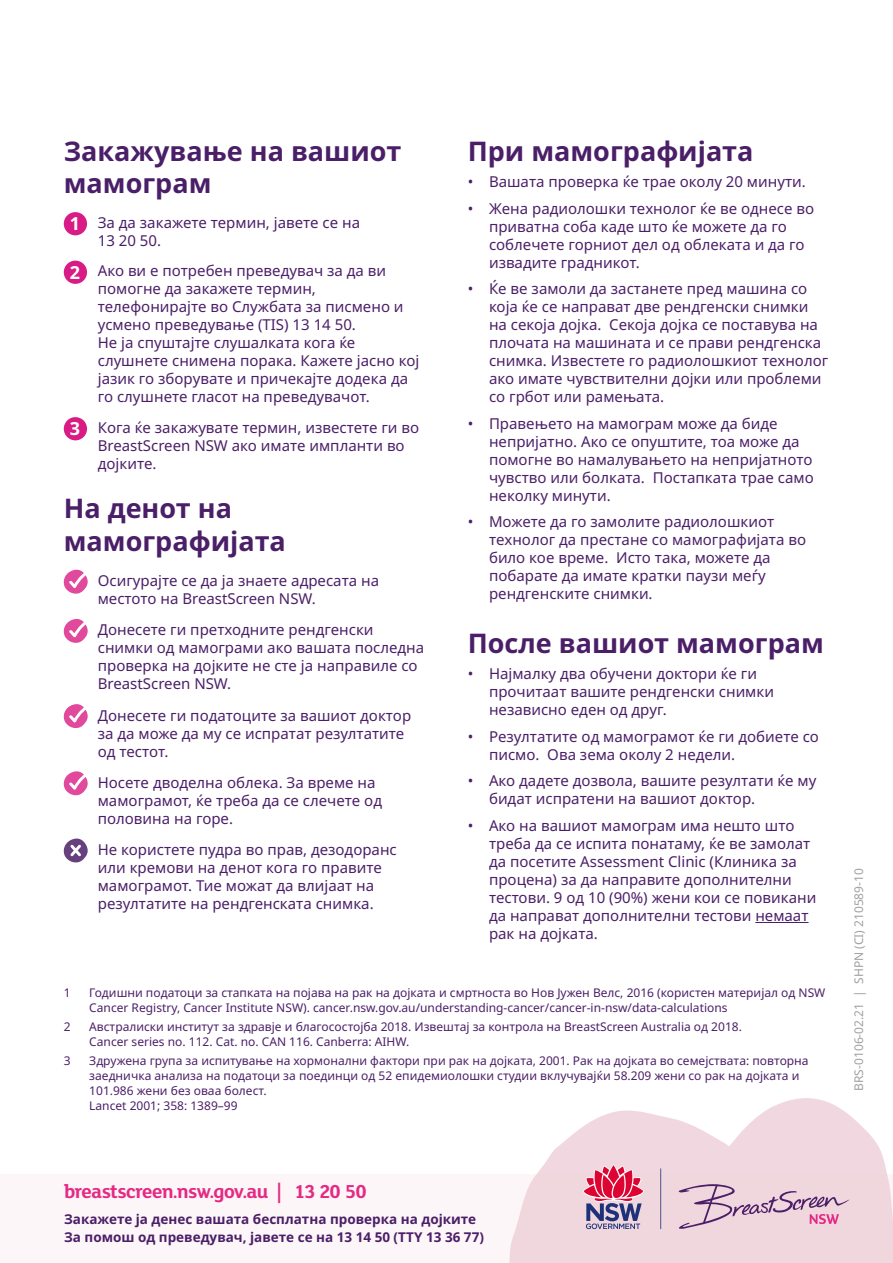
<style>
.page{position:relative;width:893px;height:1263px;background:#fff}
.page>*{position:absolute;margin:0;border:0;box-sizing:border-box;transform-origin:0 0}
.Head{font:700 27px/32.4px "Noto Sans";color:#4b1f68}
.t1{font:700 20.4px "FS Lola";letter-spacing:-.03em;color:#e62984}
.t2{font:700 18px "Noto Sans";color:#fff}
.Ticks{font:15px/18px "Noto Sans";color:#4b1f68}
.Text{font:700 13.5px "Noto Sans";color:#4b1f68}
.Endnote{font:12px/15px "Noto Sans";color:#4b1f68}
.t3{font:12px "Noto Sans";color:#a0a0a0}
</style>
<div class="page">
<div style="left:0;top:1174px;width:893px;height:89px;background:#fcf6f8"></div>
<svg style="left:509px;top:1098px;width:384px;height:165px;fill:#f1d7df"></svg>
<svg style="left:679px;top:1184px;width:170px;height:45px;background:#dbbbcc"></svg>
<hr style="left:660px;top:1168px;width:1px;height:61px;background:#1d3278">
<svg style="left:583px;top:1164px;width:61px;height:65px;background:#c6809d"></svg>
<div style="left:64px;top:212px;width:23px;height:23px;background:#d91c85;border-radius:50%"></div>
<div style="left:64px;top:261px;width:23px;height:23px;background:#d91c85;border-radius:50%"></div>
<div style="left:64px;top:417px;width:23px;height:23px;background:#d91c85;border-radius:50%"></div>
<svg style="left:63px;top:569px;width:25px;height:25px"></svg>
<svg style="left:63px;top:618px;width:25px;height:25px"></svg>
<svg style="left:63px;top:704px;width:25px;height:25px"></svg>
<svg style="left:63px;top:771px;width:25px;height:25px"></svg>
<svg style="left:63px;top:838px;width:25px;height:25px"></svg>
<hr style="left:755px;top:922px;width:53px;height:1px;background:#4b1f68">
<p class="Head" style="left:64px;top:135px;width:339px">Закажување на вашиот мамограм</p>
<p class="t2" style="left:70px;top:211px;width:12px">1</p>
<p class="Ticks" style="left:98px;top:214px;width:264px">За да закажете термин, jавете се на<br>13 20 50.</p>
<p class="t2" style="left:70px;top:259px;width:12px">2</p>
<p class="Ticks" style="left:98px;top:262px;width:323px">Ако ви е потребен преведувач за да ви помогне да закажете термин, телефонираjте во Службата за писмено и усмено преведување (TIS) 13 14 50.<br>Не jа спуштаjте слушалката кога ќе слушнете снимена порака. Кажете jасно коj jазик го зборувате и причекаjте додека да го слушнете гласот на преведувачот.</p>
<p class="t2" style="left:70px;top:416px;width:12px">3</p>
<p class="Ticks" style="left:98px;top:419px;width:323px">Кога ќе закажувате термин, известете ги во<br>BreastScreen NSW ако имате импланти во доjките.</p>
<p class="Head" style="left:64px;top:493px;width:224px">На денот на мамографиjата</p>
<p class="Ticks" style="left:98px;top:572px;width:283px">Осигураjте се да jа знаете адресата на местото на BreastScreen NSW.</p>
<p class="Ticks" style="left:98px;top:621px;width:328px">Донесете ги претходните рендгенски снимки од мамограми ако вашата последна проверка на доjките не сте jа направиле со BreastScreen NSW.</p>
<p class="Ticks" style="left:98px;top:706px;width:315px">Донесете ги податоците за вашиот доктор за да може да му се испратат резултатите од тестот.</p>
<p class="Ticks" style="left:98px;top:774px;width:286px">Носете дводелна облека. За време на мамограмот, ќе треба да се слечете од половина на горе.</p>
<p class="Ticks" style="left:98px;top:841px;width:300px">Не користете пудра во прав, дезодоранс или кремови на денот кога го правите мамограмот. Тие можат да влиjаат на резултатите на рендгенската снимка.</p>
<p class="Head" style="left:468px;top:135px;width:287px">При мамографиjата</p>
<p class="Ticks" style="left:468px;top:173px;width:340px">• Вашата проверка ќе трае околу 20 минути.</p>
<p class="Ticks" style="left:489px;top:200px;width:327px;text-indent:-21px">• Жена радиолошки технолог ќе ве однесе во приватна соба каде што ќе можете да го соблечете горниот дел од облеката и да го извадите градникот.</p>
<p class="Ticks" style="left:489px;top:280px;width:341px;text-indent:-21px">• Ќе ве замоли да застанете пред машина со коjа ќе се направат две рендгенски снимки на секоjа доjка. Секоjа доjка се поставува на плочата на машината и се прави рендгенска снимка. Известете го радиолошкиот технолог ако имате чувствителни доjки или проблеми со грбот или рамењата.</p>
<p class="Ticks" style="left:489px;top:415px;width:326px;text-indent:-21px">• Правењето на мамограм може да биде неприjатно. Ако се опуштите, тоа може да помогне во намалувањето на неприjатното чувство или болката. Постапката трае само неколку минути.</p>
<p class="Ticks" style="left:489px;top:513px;width:319px;text-indent:-21px">• Можете да го замолите радиолошкиот технолог да престане со мамографиjата во било кое време. Исто така, можете да побарате да имате кратки паузи меѓу рендгенските снимки.</p>
<p class="Head" style="left:468px;top:627px;width:358px">После вашиот мамограм</p>
<p class="Ticks" style="left:489px;top:665px;width:287px;text-indent:-21px">• Наjмалку два обучени доктори ќе ги прочитаат вашите рендгенски снимки независно еден од друг.</p>
<p class="Ticks" style="left:489px;top:728px;width:331px;text-indent:-21px">• Резултатите од мамограмот ќе ги добиете со писмо. Ова зема околу 2 недели.</p>
<p class="Ticks" style="left:489px;top:772px;width:329px;text-indent:-21px">• Ако дадете дозвола, вашите резултати ќе му бидат испратени на вашиот доктор.</p>
<p class="Ticks" style="left:489px;top:817px;width:329px;text-indent:-21px">• Ако на вашиот мамограм има нешто што треба да се испита понатаму, ќе ве замолат да посетите Assessment Clinic (Клиника за процена) за да направите дополнителни тестови. 9 од 10 (90%) жени кои се повикани да направат дополнителни тестови немаат рак на доjката.</p>
<p class="Endnote" style="left:64px;top:985px;width:8px">1</p>
<p class="Endnote" style="left:89px;top:985px;width:738px">Годишни податоци за стапката на поjава на рак на доjката и смртноста во Нов Jужен Велс, 2016 (користен материjал од NSW<br>Cancer Registry, Cancer Institute NSW). cancer.nsw.gov.au/understanding-cancer/cancer-in-nsw/data-calculations</p>
<p class="Endnote" style="left:64px;top:1019px;width:8px">2</p>
<p class="Endnote" style="left:89px;top:1019px;width:654px">Австралиски институт за здравjе и благосостоjба 2018. Извештаj за контрола на BreastScreen Australia од 2018.<br>Cancer series no. 112. Cat. no. CAN 116. Canberra: AIHW.</p>
<p class="Endnote" style="left:64px;top:1054px;width:8px">3</p>
<p class="Endnote" style="left:89px;top:1054px;width:721px">Здружена група за испитување на хормонални фактори при рак на доjката, 2001. Рак на доjката во семеjствата: повторна заедничка анализа на податоци за поединци од 52 епидемиолошки студии вклучуваjќи 58.209 жени со рак на доjката и 101.986 жени без оваа болест.<br>Lancet 2001; 358: 1389–99</p>
<p class="t3" style="left:850px;top:1091px;width:224px;rotate:-90deg">BRS-0106-02.21 | SHPN (CI) 210589-10</p>
<h2 class="t1" style="left:64px;top:1177px;width:304px">breastscreen.nsw.gov.au | 13 20 50</h2>
<p class="Text" style="left:64px;top:1209px;width:414px">Закажете jа денес вашата бесплатна проверка на доjките</p>
<p class="Text" style="left:64px;top:1227px;width:421px">За помош од преведувач, jавете се на 13 14 50 (TTY 13 36 77)</p>
</div>
